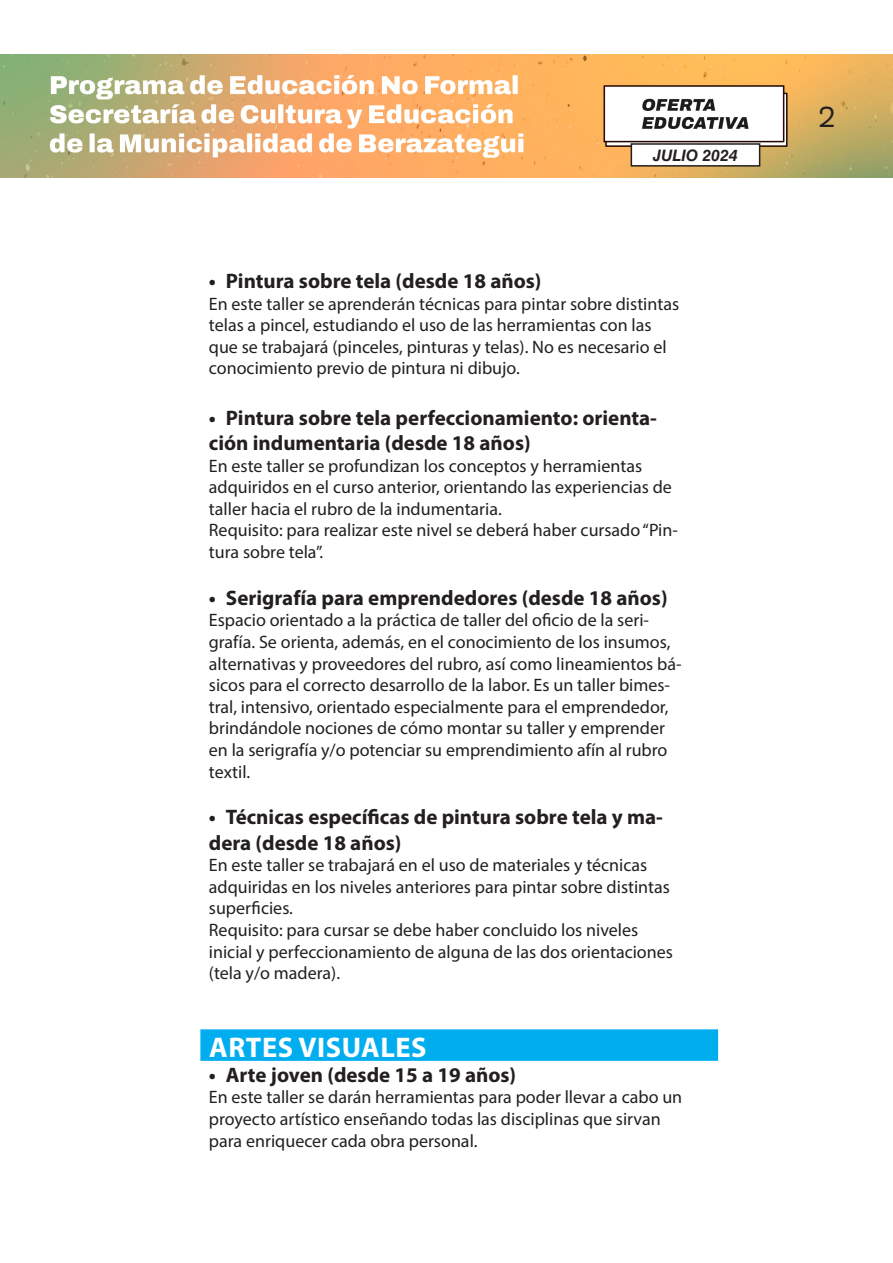
<style>
.page{position:relative;width:893px;height:1263px;background:#fff}
.page>*{position:absolute;margin:0;border:0;box-sizing:border-box;transform-origin:0 0}
.Titulo{font:700 28.5px "Myriad Pro";letter-spacing:.02em;color:#fff}
.t1{font:28.5px "Amsi Pro";color:#231f20}
.t2{font:700 21px/25.2px "Myriad Pro";color:#231f20}
.t3{font:18px/21.6px "Myriad Pro";color:#231f20}
.t4{font:italic 700 15.9px "Helvetica LT Std";color:#231f20}
</style>
<div class="page">
<img style="left:0;top:54px;width:892px;height:123px">
<div style="left:631px;top:144px;width:129px;height:22px;background:#fff"></div>
<div style="left:631px;top:143px;width:129px;height:24px;border:2px solid #231f20"></div>
<div style="left:200px;top:1029px;width:518px;height:32px;background:#00aeef"></div>
<p class="t4" style="left:653px;top:145px;width:86px">JULIO 2024</p>
<p class="t2" style="left:209px;top:268px;width:334px">• Pintura sobre tela (desde 18 años)</p>
<p class="t3" style="left:209px;top:292px;width:472px">En este taller se aprenderán técnicas para pintar sobre distintas telas a pincel, estudiando el uso de las herramientas con las que se trabajará (pinceles, pinturas y telas). No es necesario el conocimiento previo de pintura ni dibujo.</p>
<p class="t2" style="left:209px;top:404px;width:450px">• Pintura sobre tela perfeccionamiento: orienta&shy;ción indumentaria (desde 18 años)</p>
<p class="t3" style="left:209px;top:454px;width:464px">En este taller se profundizan los conceptos y herramientas adquiridos en el curso anterior, orientando las experiencias de taller hacia el rubro de la indumentaria.</p>
<p class="t3" style="left:209px;top:519px;width:471px">Requisito: para realizar este nivel se deberá haber cursado “Pin&shy;tura sobre tela”.</p>
<p class="t2" style="left:209px;top:584px;width:460px">• Serigrafía para emprendedores (desde 18 años)</p>
<p class="t3" style="left:209px;top:609px;width:474px">Espacio orientado a la práctica de taller del oficio de la seri&shy;grafía. Se orienta, además, en el conocimiento de los insumos, alternativas y proveedores del rubro, así como lineamientos bá&shy;sicos para el correcto desarrollo de la labor. Es un taller bimes&shy;tral, intensivo, orientado especialmente para el emprendedor, brindándole nociones de cómo montar su taller y emprender en la serigrafía y/o potenciar su emprendimiento afín al rubro textil.</p>
<p class="t2" style="left:209px;top:804px;width:456px">• Técnicas específicas de pintura sobre tela y ma&shy;dera (desde 18 años)</p>
<p class="t3" style="left:209px;top:854px;width:463px">En este taller se trabajará en el uso de materiales y técnicas adquiridas en los niveles anteriores para pintar sobre distintas superficies.</p>
<p class="t3" style="left:209px;top:919px;width:466px">Requisito: para cursar se debe haber concluido los niveles inicial y perfeccionamiento de alguna de las dos orientaciones (tela y/o madera).</p>
<p class="Titulo" style="left:209px;top:1028px;width:219px">ARTES VISUALES</p>
<p class="t2" style="left:209px;top:1061px;width:309px">• Arte joven (desde 15 a 19 años)</p>
<p class="t3" style="left:209px;top:1086px;width:475px">En este taller se darán herramientas para poder llevar a cabo un proyecto artístico enseñando todas las disciplinas que sirvan para enriquecer cada obra personal.</p>
<h1 class="t1" style="left:818px;top:97px;width:19px">2</h1>
</div>
